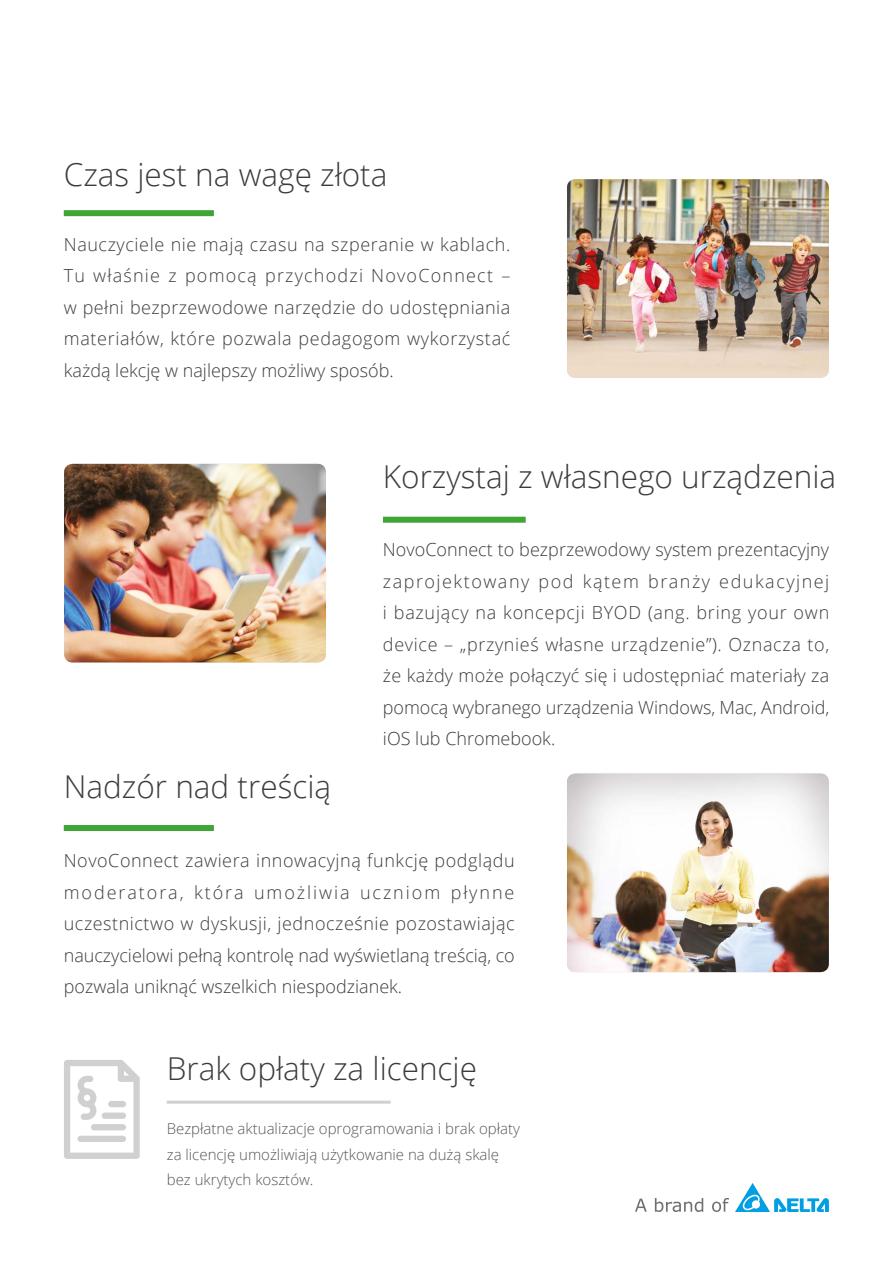
<style>
.page{position:relative;width:893px;height:1263px;background:#fff}
.page>*{position:absolute;margin:0;border:0;box-sizing:border-box;transform-origin:0 0}
.t1{font:300 31.5px "Open Sans";color:#3c3c3b}
.t2{font:300 18px/31.5px "Open Sans";color:#3c3c3b;text-align:justify}
.t3{font:300 15px/25.5px "Open Sans";color:#575756}
</style>
<div class="page">
<div style="left:64px;top:210px;width:150px;height:6px;background:#3fa535"></div>
<div style="left:383px;top:517px;width:143px;height:6px;background:#3fa535"></div>
<img style="left:567px;top:773px;width:262px;height:199px">
<img style="left:64px;top:464px;width:262px;height:198px">
<img style="left:567px;top:179px;width:262px;height:199px">
<hr style="left:167px;top:1101px;width:224px;height:3px;background:#d0d0d0">
<div style="left:64px;top:825px;width:150px;height:6px;background:#3fa535"></div>
<svg style="left:64px;top:1060px;width:76px;height:99px"></svg>
<div style="left:108px;top:1101px;width:18px;height:6px;background:#d0d0d0;border-radius:3px"></div>
<div style="left:102px;top:1112px;width:24px;height:7px;background:#d0d0d0;border-radius:3px"></div>
<div style="left:91px;top:1124px;width:35px;height:6px;background:#d0d0d0;border-radius:3px"></div>
<div style="left:78px;top:1136px;width:48px;height:6px;background:#d0d0d0;border-radius:3px"></div>
<svg style="left:635px;top:1198px;width:12px;height:14px"></svg>
<svg style="left:655px;top:1198px;width:48px;height:14px"></svg>
<svg style="left:712px;top:1198px;width:17px;height:14px"></svg>
<svg style="left:735px;top:1183px;width:94px;height:29px"></svg>
<h1 class="t1" style="left:64px;top:153px;width:325px">Czas jest na wagę złota</h1>
<p class="t2" style="left:64px;top:228px;width:448px">Nauczyciele nie mają czasu na szperanie w kablach.<br>Tu właśnie z pomocą przychodzi NovoConnect – w pełni bezprzewodowe narzędzie do udostępniania materiałów, które pozwala pedagogom wykorzystać każdą lekcję w najlepszy możliwy sposób.</p>
<h1 class="t1" style="left:383px;top:455px;width:455px">Korzystaj z własnego urządzenia</h1>
<h1 class="t1" style="left:64px;top:765px;width:269px">Nadzór nad treścią</h1>
<p class="t2" style="left:383px;top:534px;width:448px">NovoConnect to bezprzewodowy system prezentacyjny zaprojektowany pod kątem branży edukacyjnej i bazujący na koncepcji BYOD (ang. bring your own device – „przynieś własne urządzenie”). Oznacza to, że każdy może połączyć się i udostępniać materiały za pomocą wybranego urządzenia Windows, Mac, Android, iOS lub Chromebook.</p>
<p class="t2" style="left:64px;top:844px;width:452px">NovoConnect zawiera innowacyjną funkcję podglądu moderatora, która umożliwia uczniom płynne uczestnictwo w dyskusji, jednocześnie pozostawiając nauczycielowi pełną kontrolę nad wyświetlaną treścią, co pozwala uniknąć wszelkich niespodzianek.</p>
<h1 class="t1" style="left:167px;top:1046px;width:312px">Brak opłaty za licencję</h1>
<p class="t3" style="left:167px;top:1116px;width:355px">Bezpłatne aktualizacje oprogramowania i brak opłaty za licencję umożliwiają użytkowanie na dużą skalę bez ukrytych kosztów.</p>
</div>
